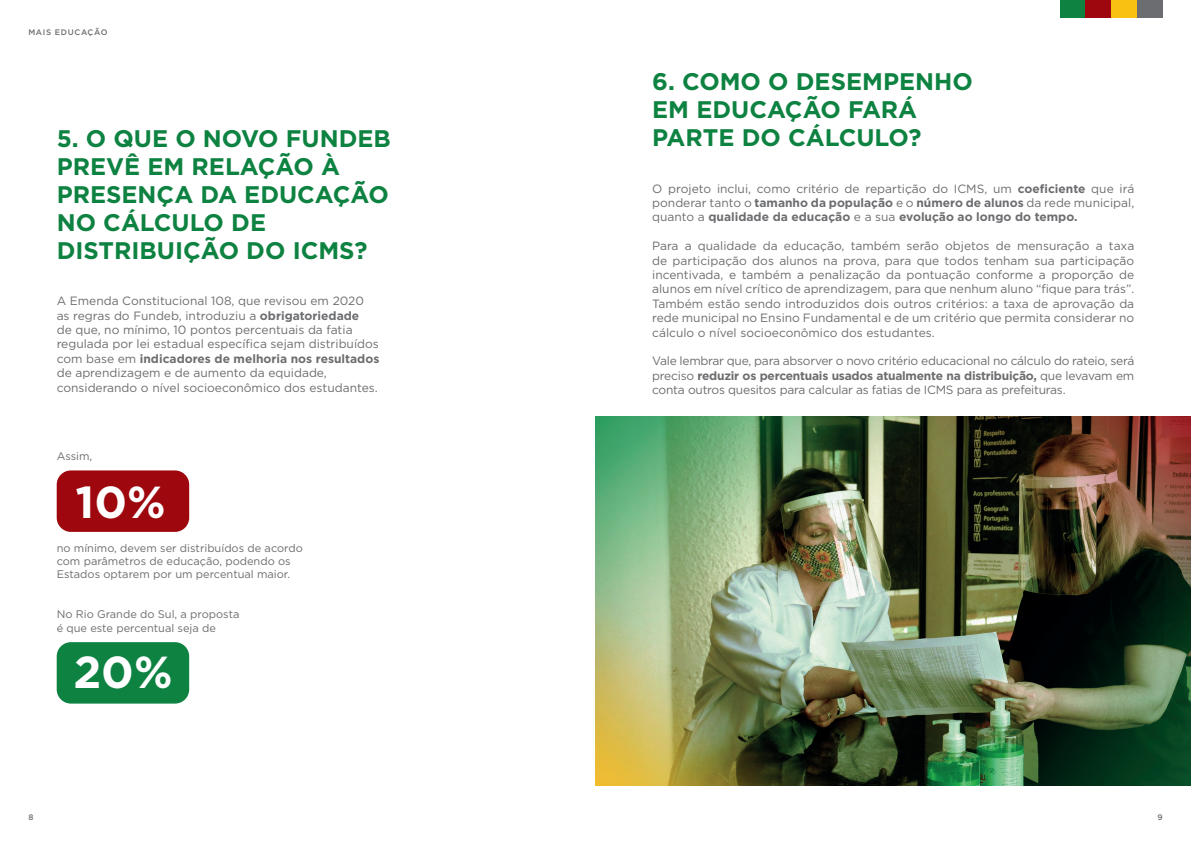
<style>
.page{position:relative;width:1191px;height:842px;background:#fff}
.page>*{position:absolute;margin:0;border:0;box-sizing:border-box;transform-origin:0 0}
.t1{font:700 44.8px "Gotham";color:#fff}
.t2{font:700 24px/28px "Gotham";color:#0d8241}
.t3{font:12px/14.4px "Gotham";color:#6c6d70;text-align:justify}
.t4{font:11px/13.2px "Gotham";color:#6c6d70}
.t5{font:500 8px "Gotham";letter-spacing:.08em;color:#6c6d70}
.s1{font-weight:700}
</style>
<div class="page">
<div style="left:57px;top:470px;width:132px;height:62px;background:#9d070d;border-radius:14px"></div>
<div style="left:57px;top:642px;width:132px;height:62px;background:#0d8241;border-radius:14px"></div>
<img style="left:595px;top:417px;width:596px;height:368px">
<div style="left:1060px;top:0;width:25px;height:17px;background:#0d8241"></div>
<div style="left:1085px;top:0;width:26px;height:17px;background:#9d070d"></div>
<div style="left:1111px;top:0;width:26px;height:17px;background:#f9c212"></div>
<div style="left:1137px;top:0;width:25px;height:17px;background:#6c6d70"></div>
<p class="t5" style="left:28px;top:27px;width:81px">MAIS EDUCAÇÃO</p>
<p class="t2" style="left:57px;top:124px;width:336px">5. O QUE O NOVO FUNDEB<br>PREVÊ EM RELAÇÃO À<br>PRESENÇA DA EDUCAÇÃO<br>NO CÁLCULO DE<br>DISTRIBUIÇÃO DO ICMS?</p>
<p class="t3" style="left:57px;top:293px;width:324px;text-align:left">A Emenda Constitucional 108, que revisou em 2020 as regras do Fundeb, introduziu a <span class="s1">obrigatoriedade<br></span>de que, no mínimo, 10 pontos percentuais da fatia regulada por lei estadual específica sejam distribuídos com base em <span class="s1">indicadores de melhoria nos resultados </span>de aprendizagem e de aumento da equidade, considerando o nível socioeconômico dos estudantes.</p>
<p class="t4" style="left:57px;top:449px;width:37px">Assim,</p>
<p class="t1" style="left:76px;top:472px;width:92px">10%</p>
<p class="t4" style="left:57px;top:541px;width:248px">no mínimo, devem ser distribuídos de acordo com parâmetros de educação, podendo os<br>Estados optarem por um percentual maior.</p>
<p class="t4" style="left:57px;top:607px;width:184px">No Rio Grande do Sul, a proposta é que este percentual seja de</p>
<p class="t1" style="left:73px;top:642px;width:101px">20%</p>
<p class="t2" style="left:652px;top:67px;width:322px">6. COMO O DESEMPENHO<br>EM EDUCAÇÃO FARÁ<br>PARTE DO CÁLCULO?</p>
<p class="t3" style="left:652px;top:181px;width:483px">O projeto inclui, como critério de repartição do ICMS, um <span class="s1">coeficiente</span> que irá ponderar tanto o <span class="s1">tamanho da população</span> e o <span class="s1">número de alunos</span> da rede municipal, quanto a <span class="s1">qualidade da educação</span> e a sua <span class="s1">evolução ao longo do tempo.</span></p>
<p class="t3" style="left:652px;top:238px;width:483px">Para a qualidade da educação, também serão objetos de mensuração a taxa de participação dos alunos na prova, para que todos tenham sua participação incentivada, e também a penalização da pontuação conforme a proporção de alunos em nível crítico de aprendizagem, para que nenhum aluno “fique para trás”.<br>Também estão sendo introduzidos dois outros critérios: a taxa de aprovação da rede municipal no Ensino Fundamental e de um critério que permita considerar no cálculo o nível socioeconômico dos estudantes.</p>
<p class="t3" style="left:652px;top:354px;width:483px">Vale lembrar que, para absorver o novo critério educacional no cálculo do rateio, será preciso <span class="s1">reduzir os percentuais usados atualmente na distribuição,</span> que levavam em conta outros quesitos para calcular as fatias de ICMS para as prefeituras.</p>
<p class="t5" style="left:28px;top:812px;width:7px">8</p>
<p class="t5" style="left:1157px;top:812px;width:7px">9</p>
</div>
